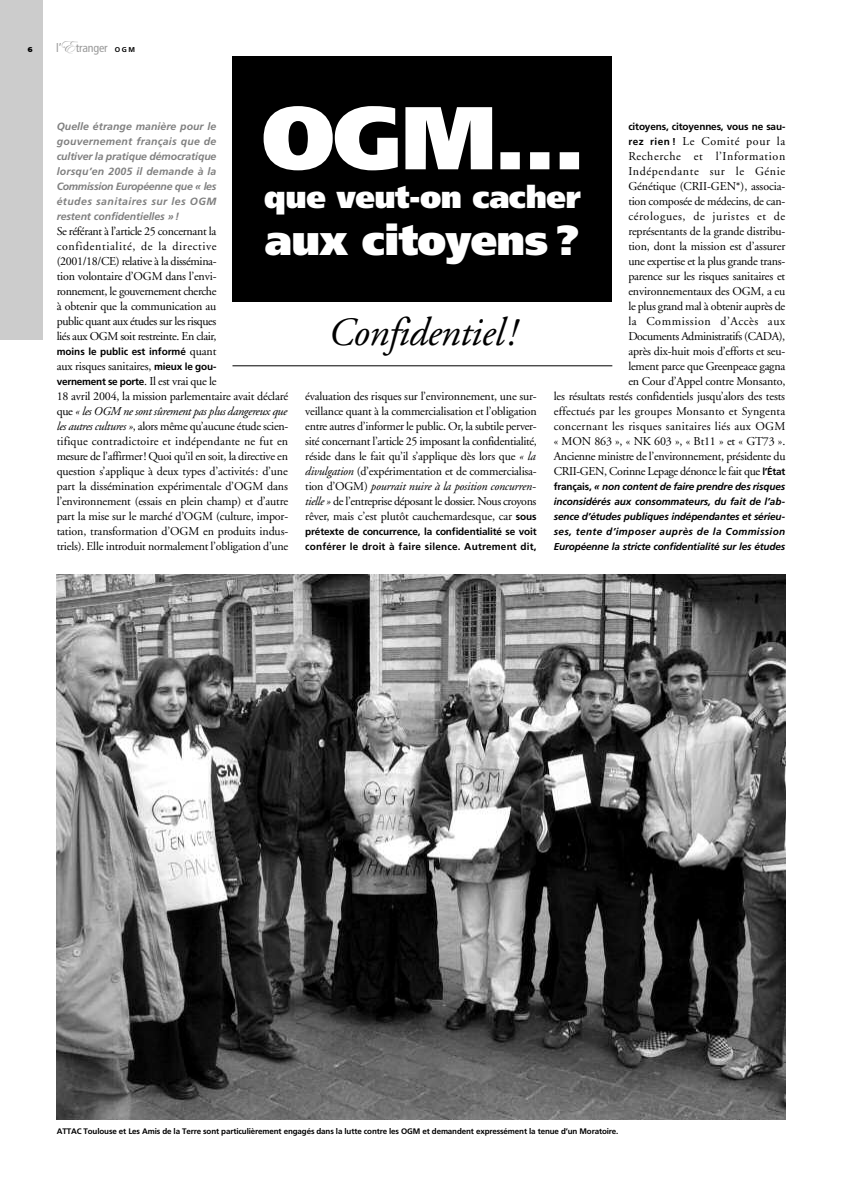
<style>
.page{position:relative;width:842px;height:1191px;background:#fff}
.page>*{position:absolute;margin:0;border:0;box-sizing:border-box;transform-origin:0 0}
.t1{font:900 89px "Frutiger";color:#fff}
.t2{font:900 42px "Frutiger";letter-spacing:-.015em;color:#fff}
.t3{font:40px "Adobe Garamond Italic Os F";letter-spacing:-.015em;color:#000}
.t4{font:900 31px "Frutiger";letter-spacing:-.015em;color:#fff}
.t5{font:12px/15px "Adobe Garamond";letter-spacing:-.015em;color:#000;text-align:justify}
.t6{font:condensed 12px "Frutiger";letter-spacing:-.015em;color:#999}
.t7{font:italic 700 10.5px/15px "Frutiger";letter-spacing:.015em;color:#808080;text-align:justify}
.t8{font:italic 700 10px/15px "Frutiger";letter-spacing:-.015em;color:#000;text-align:justify}
.t9{font:700 10px/15px "Frutiger";letter-spacing:-.015em;color:#000}
.t10{font:700 8px "Frutiger";letter-spacing:-.015em;color:#000}
.t11{font:900 7px "Frutiger";color:#000}
.s1{font-family:"Edwardian Script ITC";font-stretch:normal;font-size:18px}
.s2{font-weight:700;font-stretch:normal;font-size:7px;color:#000}
.s3{font-family:"Adobe Garamond";font-weight:400;font-size:12px}
.s4{font-family:"Frutiger";font-weight:700;font-size:10px}
.s5{font-style:italic}
.s6{font-style:normal}
</style>
<div class="page">
<div style="left:0;top:0;width:43px;height:340px;background:#ccc"></div>
<div style="left:232px;top:57px;width:380px;height:245px;background:#000"></div>
<hr style="left:232px;top:365px;width:380px;height:1px;background:#000">
<img style="left:57px;top:574px;width:728px;height:546px">
<p class="t11" style="left:28px;top:47px;width:6px">6</p>
<p class="t6" style="left:56px;top:43px;width:80px">l’<span class="s1">E</span>tranger <span class="s2">O G M</span></p>
<h1 class="t1" style="left:262px;top:102px;width:324px">OGM…</h1>
<h3 class="t4" style="left:264px;top:185px;width:318px">que veut-on cacher</h3>
<h2 class="t2" style="left:265px;top:223px;width:316px">aux citoyens ?</h2>
<p class="t7" style="left:57px;top:120px;width:161px">Quelle étrange manière pour le gouvernement français que de cultiver la pratique démocratique lorsqu’en 2005 il demande à la Commission Européenne que « les études sanitaires sur les OGM restent confidentielles »!</p>
<p class="t5" style="left:57px;top:225px;width:161px">Se référant à l’article 25 concernant la confidentialité, de la directive (2001/18/CE) relative à la dissémina&shy;tion volontaire d’OGM dans l’envi&shy;ronnement, le gouvernement cherche à obtenir que la communication au public quant aux études sur les risques liés aux OGM soit restreinte. En clair,</p>
<p class="t9" style="left:57px;top:345px;width:161px">moins le public est informé <span class="s3">quant</span></p>
<p class="t5" style="left:57px;top:360px;width:161px">aux risques sanitaires, <span class="s4">mieux le gou-</span></p>
<p class="t9" style="left:57px;top:375px;width:161px">vernement se porte<span class="s3">. Il est vrai que le</span></p>
<p class="t5" style="left:57px;top:390px;width:233px">18 avril 2004, la mission parlementaire avait déclaré que <span class="s5">« les OGM ne sont sûrement pas plus dangereux que les autres cultures »</span>, alors même qu’aucune étude scien&shy;tifique contradictoire et indépendante ne fut en mesure de l’affirmer! Quoi qu’il en soit, la directive en question s’applique à deux types d’activités: d’une part la dissémination expérimentale d’OGM dans l’environnement (essais en plein champ) et d’autre part la mise sur le marché d’OGM (culture, impor&shy;tation, transformation d’OGM en produits indus&shy;triels). Elle introduit normalement l’obligation d’une</p>
<p class="t5" style="left:305px;top:390px;width:233px">évaluation des risques sur l’environnement, une sur&shy;veillance quant à la commercialisation et l’obligation entre autres d’informer le public. Or, la subtile perver&shy;sité concernant l’article 25 imposant la confidentialité, réside dans le fait qu’il s’applique dès lors que <span class="s5">« la divulgation</span> (d’expérimentation et de commercialisa&shy;tion d’OGM) <span class="s5">pourrait nuire à la position concurren&shy;tielle »</span> de l’entreprise déposant le dossier. Nous croyons rêver, mais c’est plutôt cauchemardesque, car <span class="s4">sous</span></p>
<p class="t9" style="left:628px;top:120px;width:158px">citoyens, citoyennes, vous ne sau-</p>
<p class="t5" style="left:554px;top:135px;width:233px;text-align:right"><span class="s4">rez rien !</span> Le Comité pour la<br>Recherche et l’Information<br>Indépendante sur le Génie<br>Génétique (CRII-GEN*), associa-<br>tion composée de médecins, de can-<br>cérologues, de juristes et de<br>représentants de la grande distribu-<br>tion, dont la mission est d’assurer<br>une expertise et la plus grande trans-<br>parence sur les risques sanitaires et environnementaux des OGM, a eu<br>le plus grand mal à obtenir auprès de<br>la Commission d’Accès aux<br>Documents Administratifs (CADA),<br>après dix-huit mois d’efforts et seu-<br>lement parce que Greenpeace gagna<br>en Cour d’Appel contre Monsanto,<br>les résultats restés confidentiels jusqu’alors des tests effectués par les groupes Monsanto et Syngenta concernant les risques sanitaires liés aux OGM « MON 863 », « NK 603 », « Bt11 » et « GT73 ».<br>Ancienne ministre de l’environnement, présidente du CRII-GEN, Corinne Lepage dénonce le fait que <span class="s4">l’État</span></p>
<p class="t8" style="left:554px;top:480px;width:233px"><span class="s6">français,</span> « non content de faire prendre des risques inconsidérés aux consommateurs, du fait de l’ab&shy;sence d’études publiques indépendantes et sérieu&shy;ses, tente d’imposer auprès de la Commission Européenne la stricte confidentialité sur les études</p>
<h3 class="t3" style="left:328px;top:316px;width:190px">Confidentiel!</h3>
<p class="t9" style="left:305px;top:525px;width:233px">prétexte de concurrence, la confidentialité se voit conférer le droit à faire silence. Autrement dit,</p>
<p class="t10" style="left:57px;top:1128px;width:563px">ATTAC Toulouse et Les Amis de la Terre sont particulièrement engagés dans la lutte contre les OGM et demandent expressément la tenue d’un Moratoire.</p>
</div>
